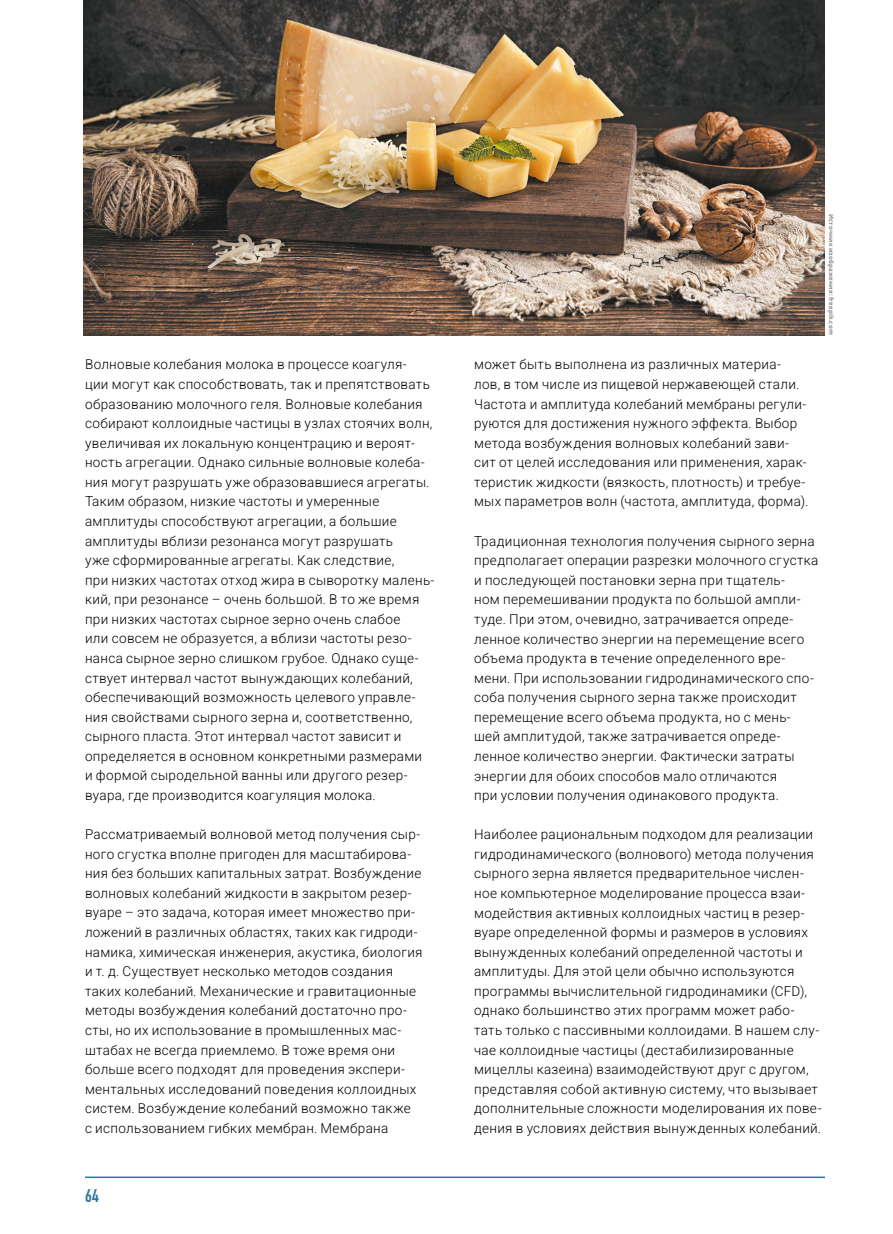
<style>
.page{position:relative;width:893px;height:1234px;background:#fff}
.page>*{position:absolute;margin:0;border:0;box-sizing:border-box;transform-origin:0 0}
.t1{font:700 18px "DIN Condensed";color:#2e779c}
.t2{font:300 13.5px/19.5px "Roboto";letter-spacing:.025em;color:#000}
.t3{font:700 6px "Open Sans";letter-spacing:.035em;color:#878787}
</style>
<div class="page">
<hr style="left:85px;top:1176px;width:740px;height:1px;background:#2e779c">
<img style="left:84px;top:0;width:741px;height:335px">
<p class="t2" style="left:85px;top:354px;width:351px">Волновые колебания молока в процессе коагуля-<br>ции могут как способствовать, так и препятствовать образованию молочного геля. Волновые колебания собирают коллоидные частицы в узлах стоячих волн, увеличивая их локальную концентрацию и вероят&shy;ность агрегации. Однако сильные волновые колеба&shy;ния могут разрушать уже образовавшиеся агрегаты.<br>Таким образом, низкие частоты и умеренные амплитуды способствуют агрегации, а большие амплитуды вблизи резонанса могут разрушать<br>уже сформированные агрегаты. Как следствие,<br>при низких частотах отход жира в сыворотку малень&shy;кий, при резонансе – очень большой. В то же время при низких частотах сырное зерно очень слабое<br>или совсем не образуется, а вблизи частоты резо&shy;нанса сырное зерно слишком грубое. Однако суще&shy;ствует интервал частот вынуждающих колебаний, обеспечивающий возможность целевого управле&shy;ния свойствами сырного зерна и, соответственно, сырного пласта. Этот интервал частот зависит и определяется в основном конкретными размерами<br>и формой сыродельной ванны или другого резер&shy;вуара, где производится коагуляция молока.</p>
<p class="t2" style="left:85px;top:823px;width:339px">Рассматриваемый волновой метод получения сыр&shy;ного сгустка вполне пригоден для масштабирова&shy;ния без больших капитальных затрат. Возбуждение волновых колебаний жидкости в закрытом резер&shy;вуаре – это задача, которая имеет множество при&shy;ложений в различных областях, таких как гидроди&shy;намика, химическая инженерия, акустика, биология и т. д. Существует несколько методов создания таких колебаний. Механические и гравитационные методы возбуждения колебаний достаточно про&shy;сты, но их использование в промышленных мас&shy;штабах не всегда приемлемо. В тоже время они больше всего подходят для проведения экспери&shy;ментальных исследований поведения коллоидных систем. Возбуждение колебаний возможно также<br>с использованием гибких мембран. Мембрана</p>
<h1 class="t1" style="left:85px;top:1183px;width:15px">64</h1>
<p class="t3" style="left:836px;top:213px;width:122px;rotate:90deg">Источник изображения: freepik.com</p>
<p class="t2" style="left:474px;top:354px;width:336px">может быть выполнена из различных материа&shy;лов, в том числе из пищевой нержавеющей стали.<br>Частота и амплитуда колебаний мембраны регули&shy;руются для достижения нужного эффекта. Выбор метода возбуждения волновых колебаний зави&shy;сит от целей исследования или применения, харак&shy;теристик жидкости (вязкость, плотность) и требуе&shy;мых параметров волн (частота, амплитуда, форма).</p>
<p class="t2" style="left:474px;top:530px;width:346px">Традиционная технология получения сырного зерна предполагает операции разрезки молочного сгустка и последующей постановки зерна при тщатель-<br>ном перемешивании продукта по большой ампли&shy;туде. При этом, очевидно, затрачивается опреде&shy;ленное количество энергии на перемещение всего объема продукта в течение определенного вре&shy;мени. При использовании гидродинамического спо&shy;соба получения сырного зерна также происходит перемещение всего объема продукта, но с мень&shy;шей амплитудой, также затрачивается опреде&shy;ленное количество энергии. Фактически затраты энергии для обоих способов мало отличаются<br>при условии получения одинакового продукта.</p>
<p class="t2" style="left:474px;top:824px;width:349px">Наиболее рациональным подходом для реализации гидродинамического (волнового) метода получения сырного зерна является предварительное числен&shy;ное компьютерное моделирование процесса взаи&shy;модействия активных коллоидных частиц в резер&shy;вуаре определенной формы и размеров в условиях вынужденных колебаний определенной частоты и амплитуды. Для этой цели обычно используются программы вычислительной гидродинамики (CFD), однако большинство этих программ может рабо&shy;тать только с пассивными коллоидами. В нашем слу&shy;чае коллоидные частицы (дестабилизированные мицеллы казеина) взаимодействуют друг с другом, представляя собой активную систему, что вызывает дополнительные сложности моделирования их пове&shy;дения в условиях действия вынужденных колебаний.</p>
</div>
